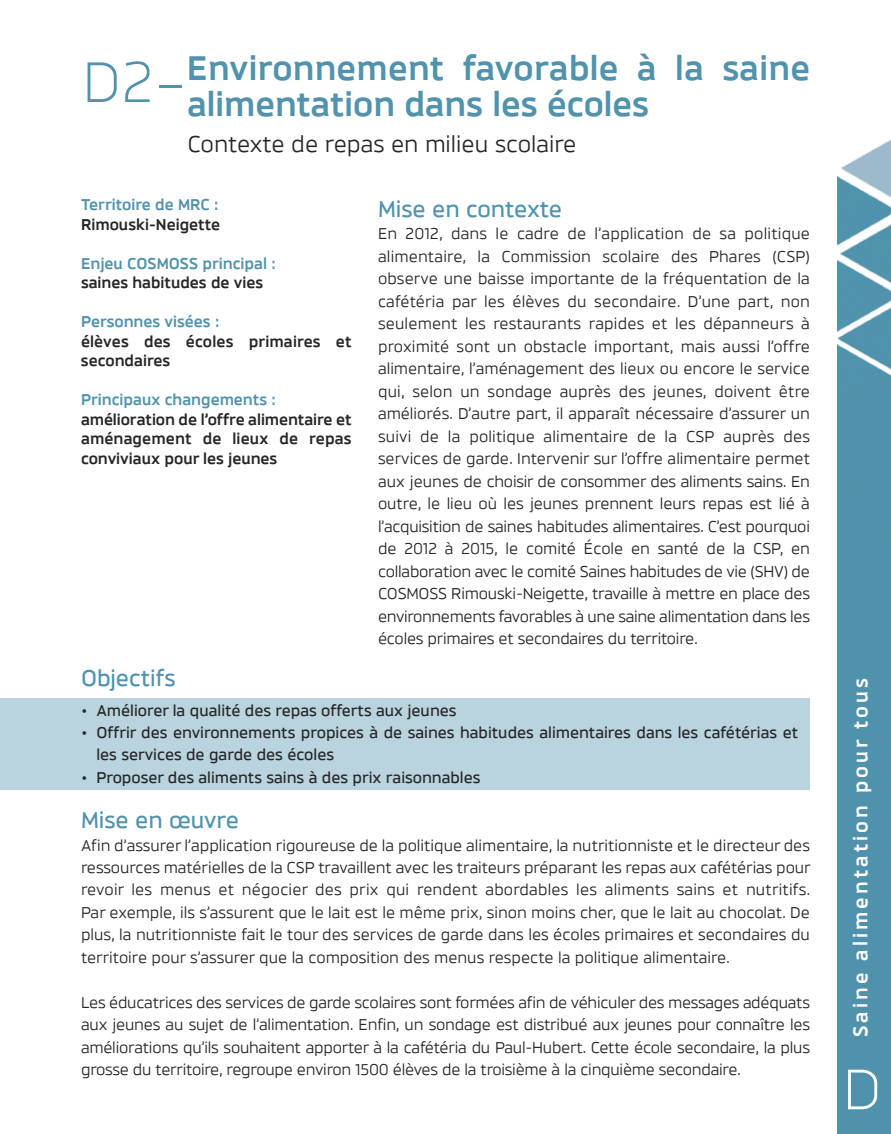
<style>
.page{position:relative;width:891px;height:1134px;background:#fff}
.page>*{position:absolute;margin:0;border:0;box-sizing:border-box;transform-origin:0 0}
.t1{font:60px "Brokman";color:#fff}
.t2{font:700 36px/36px "Brokman";color:#5193ad}
.t3{font:500 24px "Brokman";color:#5193ad}
.t4{font:24px "Brokman";color:#272627}
.t5{font:700 21px "Brokman";letter-spacing:.15em;color:#fff}
.t6{font:16.5px/22.5px "Brokman";letter-spacing:-.015em;color:#272627;text-align:justify}
.t7{font:500 16.5px/22.5px "Brokman";color:#272627}
.t8{font:700 16.5px/19.5px "Brokman";color:#272627}
.t9{font:700 16.5px "Brokman";color:#5193ad}
.s1{font-weight:400;font-size:60px}
</style>
<div class="page">
<div style="left:0;top:698px;width:810px;height:92px;background:#b9d4de"></div>
<img style="left:837px;top:139px;width:54px;height:995px">
<h2 class="t2" style="left:187px;top:52px;width:624px;text-indent:-105px"><span class="s1">D2–</span>Environnement favorable à la saine alimentation dans les écoles</h2>
<h3 class="t4" style="left:188px;top:135px;width:391px">Contexte de repas en milieu scolaire</h3>
<p class="t9" style="left:81px;top:198px;width:139px">Territoire de MRC :</p>
<p class="t8" style="left:81px;top:215px;width:141px">Rimouski-Neigette</p>
<p class="t9" style="left:81px;top:257px;width:196px">Enjeu COSMOSS principal :</p>
<p class="t8" style="left:81px;top:274px;width:184px">saines habitudes de vies</p>
<p class="t9" style="left:81px;top:315px;width:140px">Personnes visées :</p>
<p class="t8" style="left:81px;top:332px;width:272px">élèves des écoles primaires et secondaires</p>
<p class="t9" style="left:81px;top:393px;width:196px">Principaux changements :</p>
<p class="t8" style="left:81px;top:410px;width:272px;text-align:justify">amélioration de l’offre alimentaire et aménagement de lieux de repas conviviaux pour les jeunes</p>
<h3 class="t3" style="left:378px;top:200px;width:186px">Mise en contexte</h3>
<p class="t6" style="left:378px;top:224px;width:434px">En 2012, dans le cadre de l’application de sa politique alimentaire, la Commission scolaire des Phares (CSP) observe une baisse importante de la fréquentation de la cafétéria par les élèves du secondaire. D’une part, non seulement les restaurants rapides et les dépanneurs à proximité sont un obstacle important, mais aussi l’offre alimentaire, l’aménagement des lieux ou encore le service qui, selon un sondage auprès des jeunes, doivent être améliorés. D’autre part, il apparaît nécessaire d’assurer un suivi de la politique alimentaire de la CSP auprès des services de garde. Intervenir sur l’offre alimentaire permet aux jeunes de choisir de consommer des aliments sains. En outre, le lieu où les jeunes prennent leurs repas est lié à l’acquisition de saines habitudes alimentaires. C’est pourquoi de 2012 à 2015, le comité École en santé de la CSP, en collaboration avec le comité Saines habitudes de vie (SHV) de COSMOSS Rimouski-Neigette, travaille à mettre en place des environnements favorables à une saine alimentation dans les écoles primaires et secondaires du territoire.</p>
<h3 class="t3" style="left:81px;top:669px;width:96px">Objectifs</h3>
<p class="t7" style="left:82px;top:700px;width:376px">• Améliorer la qualité des repas offerts aux jeunes</p>
<p class="t7" style="left:96px;top:722px;width:703px;text-indent:-15px">• Offrir des environnements propices à de saines habitudes alimentaires dans les cafétérias et les services de garde des écoles</p>
<p class="t7" style="left:82px;top:767px;width:400px">• Proposer des aliments sains à des prix raisonnables</p>
<h3 class="t3" style="left:81px;top:811px;width:159px">Mise en œuvre</h3>
<p class="t6" style="left:81px;top:835px;width:731px">Afin d’assurer l’application rigoureuse de la politique alimentaire, la nutritionniste et le directeur des ressources matérielles de la CSP travaillent avec les traiteurs préparant les repas aux cafétérias pour revoir les menus et négocier des prix qui rendent abordables les aliments sains et nutritifs.<br>Par exemple, ils s’assurent que le lait est le même prix, sinon moins cher, que le lait au chocolat. De plus, la nutritionniste fait le tour des services de garde dans les écoles primaires et secondaires du territoire pour s’assurer que la composition des menus respecte la politique alimentaire.</p>
<p class="t6" style="left:81px;top:992px;width:731px">Les éducatrices des services de garde scolaires sont formées afin de véhiculer des messages adéquats aux jeunes au sujet de l’alimentation. Enfin, un sondage est distribué aux jeunes pour connaître les améliorations qu’ils souhaitent apporter à la cafétéria du Paul-Hubert. Cette école secondaire, la plus grosse du territoire, regroupe environ 1500 élèves de la troisième à la cinquième secondaire.</p>
<p class="t5" style="left:853px;top:1037px;width:361px;rotate:-90deg">Saine alimentation pour tous</p>
<h1 class="t1" style="left:843px;top:1067px;width:40px">D</h1>
</div>
